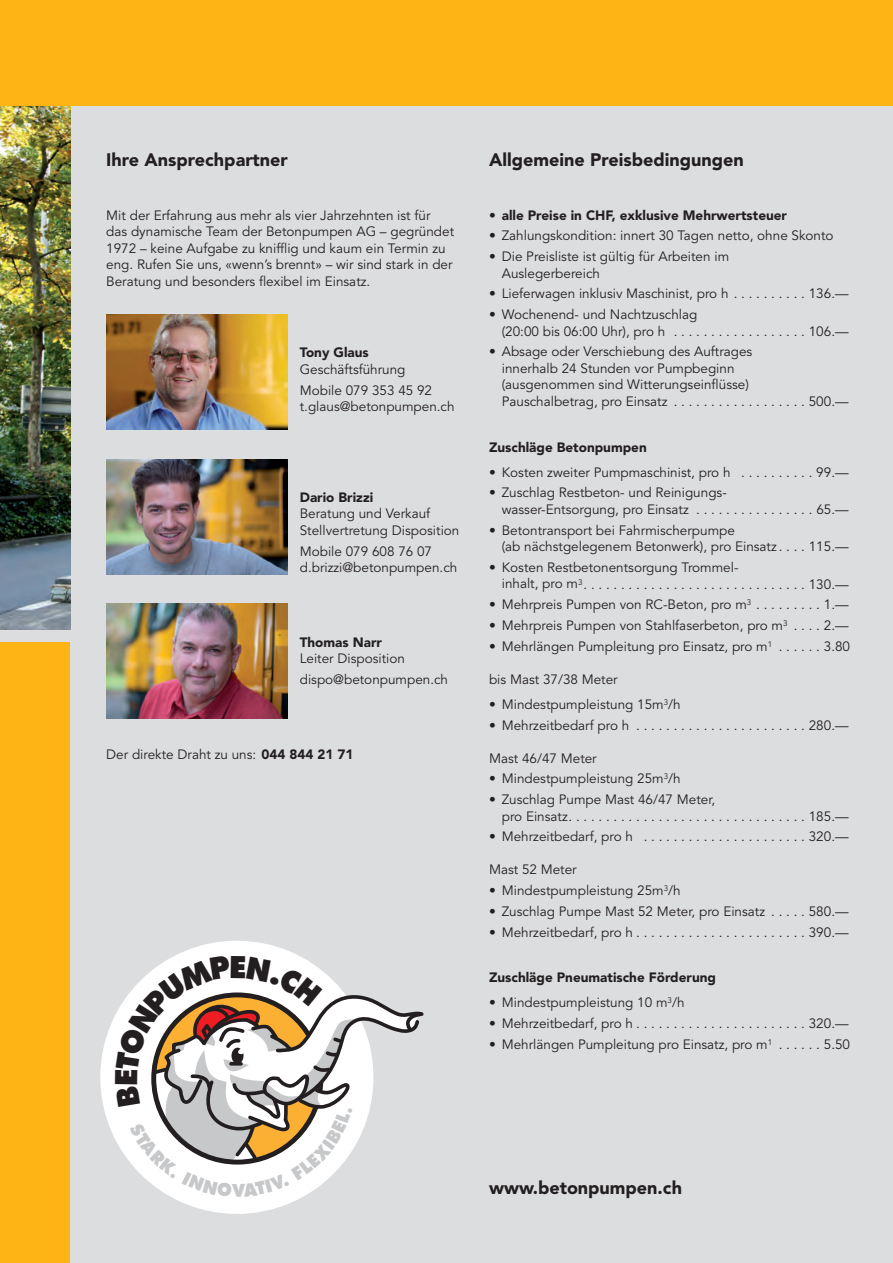
<style>
.page{position:relative;width:893px;height:1263px;background:#fff}
.page>*{position:absolute;margin:0;border:0;box-sizing:border-box;transform-origin:0 0}
.t1{font:900 18px "Avenir";color:#231f20}
.t2{font:13.5px/16.5px "Avenir";color:#231f20}
.t3{font:900 13.5px "Avenir";color:#231f20}
.s1{font-weight:900}
.s2{font-weight:400}
</style>
<div class="page">
<div style="left:0;top:0;width:893px;height:106px;background:#ffb416"></div>
<div style="left:0;top:629px;width:70px;height:634px;background:#ffb416"></div>
<div style="left:0;top:629px;width:70px;height:13px;background:#dcdddf"></div>
<div style="left:70px;top:106px;width:823px;height:1157px;background:#dcdddf"></div>
<img style="left:106px;top:315px;width:181px;height:114px">
<img style="left:106px;top:459px;width:181px;height:115px">
<img style="left:106px;top:604px;width:181px;height:115px">
<div style="left:100px;top:941px;width:273px;height:273px;background:#fff;border-radius:50%"></div>
<img style="left:0;top:106px;width:70px;height:523px">
<svg style="left:115px;top:955px;width:309px;height:242px"></svg>
<h1 class="t1" style="left:106px;top:144px;width:183px">Ihre Ansprechpartner</h1>
<p class="t2" style="left:106px;top:207px;width:349px">Mit der Erfahrung aus mehr als vier Jahrzehnten ist für das dynamische Team der Betonpumpen AG – gegründet 1972 – keine Aufgabe zu knifflig und kaum ein Termin zu eng. Rufen Sie uns, «wenn’s brennt» – wir sind stark in der Beratung und besonders flexibel im Einsatz.</p>
<p class="t3" style="left:300px;top:341px;width:70px">Tony Glaus</p>
<p class="t2" style="left:300px;top:359px;width:134px;line-height:20.7px">Geschäftsführung<br>Mobile 079 353 45 92</p>
<p class="t2" style="left:300px;top:398px;width:156px">t.glaus@betonpumpen.ch</p>
<p class="t3" style="left:300px;top:486px;width:75px">Dario Brizzi</p>
<p class="t2" style="left:300px;top:506px;width:161px">Beratung und Verkauf<br>Stellvertretung Disposition</p>
<p class="t2" style="left:300px;top:543px;width:159px">Mobile 079 608 76 07 d.brizzi@betonpumpen.ch</p>
<p class="t3" style="left:300px;top:630px;width:84px">Thomas Narr</p>
<p class="t2" style="left:300px;top:648px;width:150px;line-height:20.7px">Leiter Disposition dispo@betonpumpen.ch</p>
<p class="t2" style="left:106px;top:747px;width:249px">Der direkte Draht zu uns: <span class="s1">044 844 21 71</span></p>
<h1 class="t1" style="left:489px;top:144px;width:256px">Allgemeine Preisbedingungen</h1>
<p class="t3" style="left:489px;top:203px;width:300px"><span class="s2">•</span> alle Preise in CHF, exklusive Mehrwertsteuer</p>
<p class="t2" style="left:489px;top:228px;width:346px">• Zahlungskondition: innert 30 Tagen netto, ohne Skonto</p>
<p class="t2" style="left:502px;top:248px;width:229px;text-indent:-13px">• Die Preisliste ist gültig für Arbeiten im<br>Auslegerbereich</p>
<p class="t2" style="left:489px;top:286px;width:361px">• Lieferwagen inklusiv Maschinist, pro h . . . . . . . . . . 136.—</p>
<p class="t2" style="left:502px;top:306px;width:348px;text-indent:-13px">• Wochenend- und Nachtzuschlag<br>(20:00 bis 06:00 Uhr), pro h . . . . . . . . . . . . . . . . . . 106.—</p>
<p class="t2" style="left:502px;top:344px;width:348px;text-indent:-13px">• Absage oder Verschiebung des Auftrages<br>innerhalb 24 Stunden vor Pumpbeginn<br>(ausgenommen sind Witterungseinflüsse)<br>Pauschalbetrag, pro Einsatz . . . . . . . . . . . . . . . . . . 500.—</p>
<p class="t3" style="left:489px;top:435px;width:159px">Zuschläge Betonpumpen</p>
<p class="t2" style="left:489px;top:464px;width:361px">• Kosten zweiter Pumpmaschinist, pro h . . . . . . . . . . 99.—</p>
<p class="t2" style="left:502px;top:485px;width:348px;text-indent:-13px">• Zuschlag Restbeton- und Reinigungs-<br>wasser-Entsorgung, pro Einsatz . . . . . . . . . . . . . . . . 65.—</p>
<p class="t2" style="left:502px;top:522px;width:348px;text-indent:-13px">• Betontransport bei Fahrmischerpumpe<br>(ab nächstgelegenem Betonwerk), pro Einsatz . . . . 115.—</p>
<p class="t2" style="left:502px;top:559px;width:348px;text-indent:-13px">• Kosten Restbetonentsorgung Trommel-<br>inhalt, pro m<sup>3</sup>. . . . . . . . . . . . . . . . . . . . . . . . . . . . . . 130.—</p>
<p class="t2" style="left:489px;top:597px;width:361px">• Mehrpreis Pumpen von RC-Beton, pro m<sup>3</sup> . . . . . . . . . 1.—</p>
<p class="t2" style="left:489px;top:617px;width:361px">• Mehrpreis Pumpen von Stahlfaserbeton, pro m<sup>3</sup> . . . . 2.—</p>
<p class="t2" style="left:489px;top:638px;width:363px">• Mehrlängen Pumpleitung pro Einsatz, pro m<sup>1</sup> . . . . . . 3.80</p>
<p class="t2" style="left:489px;top:671px;width:130px">bis Mast 37/38 Meter</p>
<p class="t2" style="left:489px;top:696px;width:193px">• Mindestpumpleistung 15m<sup>3</sup>/h</p>
<p class="t2" style="left:489px;top:717px;width:361px">• Mehrzeitbedarf pro h . . . . . . . . . . . . . . . . . . . . . . . 280.—</p>
<p class="t2" style="left:489px;top:750px;width:109px">Mast 46/47 Meter</p>
<p class="t2" style="left:489px;top:771px;width:193px">• Mindestpumpleistung 25m<sup>3</sup>/h</p>
<p class="t2" style="left:502px;top:791px;width:348px;text-indent:-13px">• Zuschlag Pumpe Mast 46/47 Meter,<br>pro Einsatz. . . . . . . . . . . . . . . . . . . . . . . . . . . . . . . . 185.—</p>
<p class="t2" style="left:489px;top:829px;width:361px">• Mehrzeitbedarf, pro h . . . . . . . . . . . . . . . . . . . . . . 320.—</p>
<p class="t2" style="left:489px;top:862px;width:89px">Mast 52 Meter</p>
<p class="t2" style="left:489px;top:882px;width:193px">• Mindestpumpleistung 25m<sup>3</sup>/h</p>
<p class="t2" style="left:489px;top:903px;width:361px">• Zuschlag Pumpe Mast 52 Meter, pro Einsatz . . . . . 580.—</p>
<p class="t2" style="left:489px;top:924px;width:361px">• Mehrzeitbedarf, pro h . . . . . . . . . . . . . . . . . . . . . . . 390.—</p>
<p class="t3" style="left:489px;top:966px;width:229px">Zuschläge Pneumatische Förderung</p>
<p class="t2" style="left:489px;top:995px;width:197px">• Mindestpumpleistung 10 m<sup>3</sup>/h</p>
<p class="t2" style="left:489px;top:1015px;width:361px">• Mehrzeitbedarf, pro h . . . . . . . . . . . . . . . . . . . . . . . 320.—</p>
<p class="t2" style="left:489px;top:1036px;width:363px">• Mehrlängen Pumpleitung pro Einsatz, pro m<sup>1</sup> . . . . . . 5.50</p>
<h1 class="t1" style="left:489px;top:1172px;width:194px">www.betonpumpen.ch</h1>
</div>
